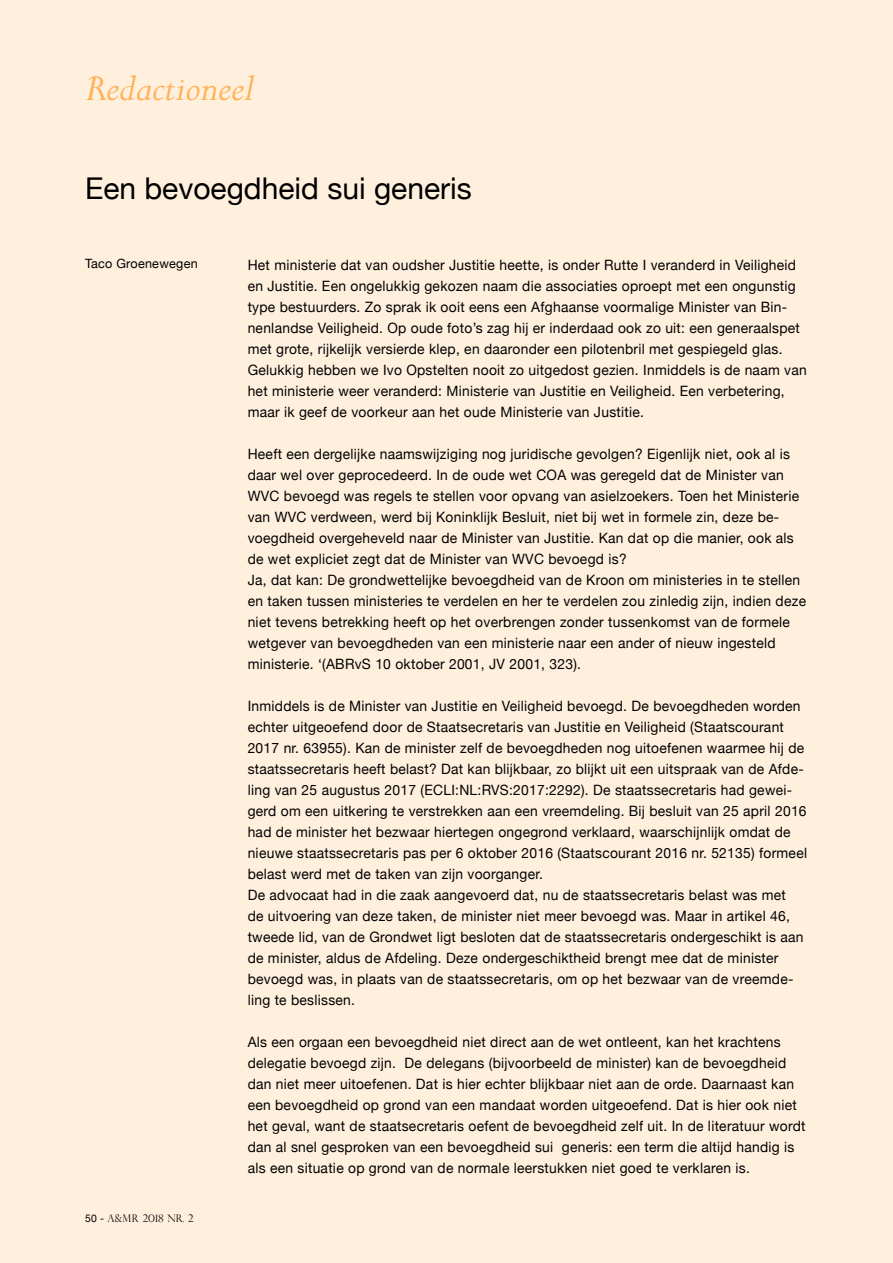
<style>
.page{position:relative;width:893px;height:1263px;background:#fff}
.page>*{position:absolute;margin:0;border:0;box-sizing:border-box;transform-origin:0 0}
.t1{font:italic 42px "Perpetua Std";color:#ffb259}
.t2{font:30px "Helvetica Neue";color:#000}
.t3{font:14.25px/21px "Helvetica Neue";letter-spacing:.02em;color:#000}
.t4{font:12.75px "Helvetica Neue";letter-spacing:.02em;color:#000}
.t5{font:300 10.5px "Perpetua Titling";color:#000}
.s1{font-family:"Helvetica Neue";font-weight:400}
</style>
<div class="page">
<div style="left:0;top:0;width:892px;height:1263px;background:#fff0de"></div>
<h1 class="t1" style="left:85px;top:67px;width:171px">Redactioneel</h1>
<h2 class="t2" style="left:85px;top:167px;width:388px">Een bevoegdheid sui generis</h2>
<p class="t4" style="left:85px;top:254px;width:114px">Taco Groenewegen</p>
<p class="t5" style="left:85px;top:1212px;width:110px"><span class="s1">50 -</span> A&amp;MR 2018 Nr. 2</p>
<p class="t3" style="left:248px;top:256px;width:561px">Het ministerie dat van oudsher Justitie heette, is onder Rutte I veranderd in Veiligheid en Justitie. Een ongelukkig gekozen naam die associaties oproept met een ongunstig type bestuurders. Zo sprak ik ooit eens een Afghaanse voormalige Minister van Bin&shy;nenlandse Veiligheid. Op oude foto’s zag hij er inderdaad ook zo uit: een generaalspet met grote, rijkelijk versierde klep, en daaronder een pilotenbril met gespiegeld glas.<br>Gelukkig hebben we Ivo Opstelten nooit zo uitgedost gezien. Inmiddels is de naam van het ministerie weer veranderd: Ministerie van Justitie en Veiligheid. Een verbetering, maar ik geef de voorkeur aan het oude Ministerie van Justitie.</p>
<p class="t3" style="left:248px;top:445px;width:560px">Heeft een dergelijke naamswijziging nog juridische gevolgen? Eigenlijk niet, ook al is daar wel over geprocedeerd. In de oude wet COA was geregeld dat de Minister van WVC bevoegd was regels te stellen voor opvang van asielzoekers. Toen het Ministerie van WVC verdween, werd bij Koninklijk Besluit, niet bij wet in formele zin, deze be&shy;voegdheid overgeheveld naar de Minister van Justitie. Kan dat op die manier, ook als de wet expliciet zegt dat de Minister van WVC bevoegd is?<br>Ja, dat kan: De grondwettelijke bevoegdheid van de Kroon om ministeries in te stellen en taken tussen ministeries te verdelen en her te verdelen zou zinledig zijn, indien deze niet tevens betrekking heeft op het overbrengen zonder tussenkomst van de formele wetgever van bevoegdheden van een ministerie naar een ander of nieuw ingesteld ministerie. ‘(ABRvS 10 oktober 2001, JV 2001, 323).</p>
<p class="t3" style="left:248px;top:697px;width:561px">Inmiddels is de Minister van Justitie en Veiligheid bevoegd. De bevoegdheden worden echter uitgeoefend door de Staatsecretaris van Justitie en Veiligheid (Staatscourant 2017 nr. 63955). Kan de minister zelf de bevoegdheden nog uitoefenen waarmee hij de staatssecretaris heeft belast? Dat kan blijkbaar, zo blijkt uit een uitspraak van de Afde&shy;ling van 25 augustus 2017 (ECLI:NL:RVS:2017:2292). De staatssecretaris had gewei&shy;gerd om een uitkering te verstrekken aan een vreemdeling. Bij besluit van 25 april 2016 had de minister het bezwaar hiertegen ongegrond verklaard, waarschijnlijk omdat de nieuwe staatssecretaris pas per 6 oktober 2016 (Staatscourant 2016 nr. 52135) formeel belast werd met de taken van zijn voorganger.<br>De advocaat had in die zaak aangevoerd dat, nu de staatssecretaris belast was met<br>de uitvoering van deze taken, de minister niet meer bevoegd was. Maar in artikel 46, tweede lid, van de Grondwet ligt besloten dat de staatssecretaris ondergeschikt is aan de minister, aldus de Afdeling. Deze ondergeschiktheid brengt mee dat de minister bevoegd was, in plaats van de staatssecretaris, om op het bezwaar van de vreemde&shy;ling te beslissen.</p>
<p class="t3" style="left:248px;top:1033px;width:559px">Als een orgaan een bevoegdheid niet direct aan de wet ontleent, kan het krachtens delegatie bevoegd zijn. De delegans (bijvoorbeeld de minister) kan de bevoegdheid dan niet meer uitoefenen. Dat is hier echter blijkbaar niet aan de orde. Daarnaast kan een bevoegdheid op grond van een mandaat worden uitgeoefend. Dat is hier ook niet het geval, want de staatsecretaris oefent de bevoegdheid zelf uit. In de literatuur wordt dan al snel gesproken van een bevoegdheid sui generis: een term die altijd handig is als een situatie op grond van de normale leerstukken niet goed te verklaren is.</p>
</div>
